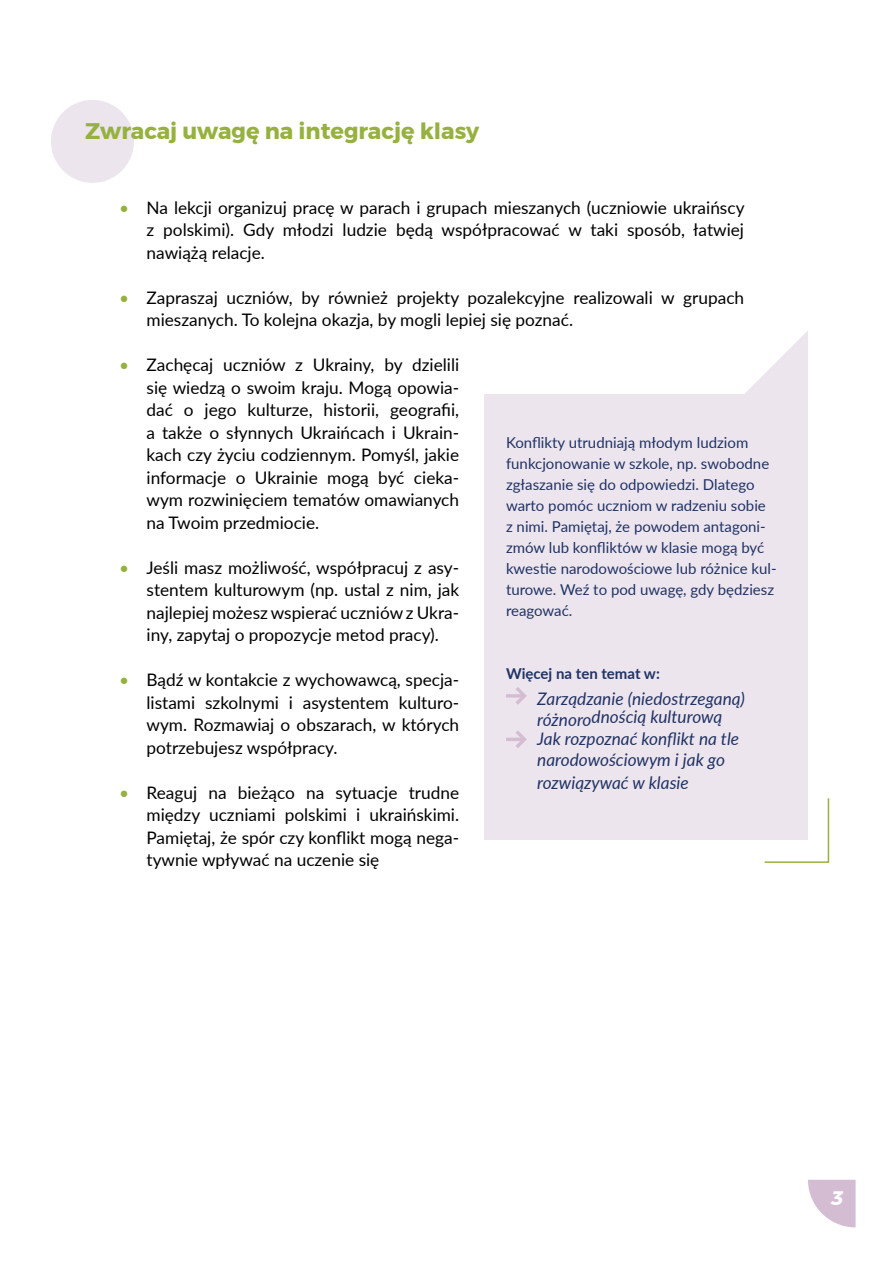
<style>
.page{position:relative;width:893px;height:1263px;background:#fff}
.page>*{position:absolute;margin:0;border:0;box-sizing:border-box;transform-origin:0 0}
.tytul{font:700 22.5px "Montserrat";color:#97b141}
.t1{font:italic 700 19.5px "Montserrat";color:#fff}
.tekst_bullety{font:17.25px/22.5px "Lato";color:#000;text-align:justify}
.dymek01{font:italic 17.25px/21.8px "Lato";color:#203364}
.dymek01-2{font:15px/21px "Lato";color:#203364}
.dymek01-3{font:700 15px "Lato";color:#203364}
.s1{color:#97b141}
</style>
<div class="page">
<svg style="left:808px;top:1180px;width:48px;height:47px"></svg>
<div style="left:51px;top:100px;width:83px;height:83px;background:#ede5ee;border-radius:50%"></div>
<div style="left:485px;top:394px;width:323px;height:446px;background:#ede5ee"></div>
<svg style="left:516px;top:687px;width:11px;height:18px"></svg>
<svg style="left:506px;top:694px;width:18px;height:4px"></svg>
<svg style="left:512px;top:731px;width:15px;height:17px"></svg>
<hr style="left:506px;top:738px;width:18px;height:3px;background:#d4bdd3">
<svg style="left:745px;top:331px;width:63px;height:63px"></svg>
<svg style="left:764px;top:798px;width:66px;height:65px"></svg>
<p class="tytul" style="left:85px;top:113px;width:396px">Zwracaj uwagę na integrację klasy</p>
<p class="tekst_bullety" style="left:147px;top:195px;width:599px;text-indent:-27px"><span class="s1">•</span> Na lekcji organizuj pracę w parach i grupach mieszanych (uczniowie ukraińscy z polskimi). Gdy młodzi ludzie będą współpracować w taki sposób, łatwiej nawiążą relacje.</p>
<p class="tekst_bullety" style="left:147px;top:285px;width:599px;text-indent:-27px"><span class="s1">•</span> Zapraszaj uczniów, by również projekty pozalekcyjne realizowali w grupach mieszanych. To kolejna okazja, by mogli lepiej się poznać.</p>
<p class="tekst_bullety" style="left:147px;top:353px;width:314px;text-indent:-27px"><span class="s1">•</span> Zachęcaj uczniów z Ukrainy, by dzielili się wiedzą o swoim kraju. Mogą opowia&shy;dać o jego kulturze, historii, geografii, a także o słynnych Ukraińcach i Ukrain&shy;kach czy życiu codziennym. Pomyśl, jakie informacje o Ukrainie mogą być cieka&shy;wym rozwinięciem tematów omawianych na Twoim przedmiocie.</p>
<p class="tekst_bullety" style="left:147px;top:555px;width:314px;text-indent:-27px"><span class="s1">•</span> Jeśli masz możliwość, współpracuj z asy&shy;stentem kulturowym (np. ustal z nim, jak najlepiej możesz wspierać uczniów z Ukra&shy;iny, zapytaj o propozycje metod pracy).</p>
<p class="tekst_bullety" style="left:147px;top:668px;width:314px;text-indent:-27px"><span class="s1">•</span> Bądź w kontakcie z wychowawcą, specja&shy;listami szkolnymi i asystentem kulturo&shy;wym. Rozmawiaj o obszarach, w których potrzebujesz współpracy.</p>
<p class="tekst_bullety" style="left:147px;top:780px;width:314px;text-indent:-27px"><span class="s1">•</span> Reaguj na bieżąco na sytuacje trudne między uczniami polskimi i ukraińskimi.<br>Pamiętaj, że spór czy konflikt mogą nega&shy;tywnie wpływać na uczenie się</p>
<p class="dymek01-2" style="left:506px;top:432px;width:244px">Konflikty utrudniają młodym ludziom</p>
<p class="dymek01-2" style="left:506px;top:453px;width:272px">funkcjonowanie w szkole, np. swobodne zgłaszanie się do odpowiedzi. Dlatego warto pomóc uczniom w radzeniu sobie<br>z nimi. Pamiętaj, że powodem antagoni&shy;zmów lub konfliktów w klasie mogą być kwestie narodowościowe lub różnice kul&shy;turowe. Weź to pod uwagę, gdy będziesz reagować.</p>
<p class="dymek01-3" style="left:506px;top:663px;width:155px">Więcej na ten temat w:</p>
<p class="dymek01" style="left:537px;top:689px;width:209px;line-height:18px">Zarządzanie (niedostrzeganą) różnorodnością kulturową</p>
<p class="dymek01" style="left:537px;top:727px;width:203px">Jak rozpoznać konflikt na tle narodowościowym i jak go rozwiązywać w klasie</p>
<p class="t1" style="left:831px;top:1182px;width:14px">3</p>
</div>
